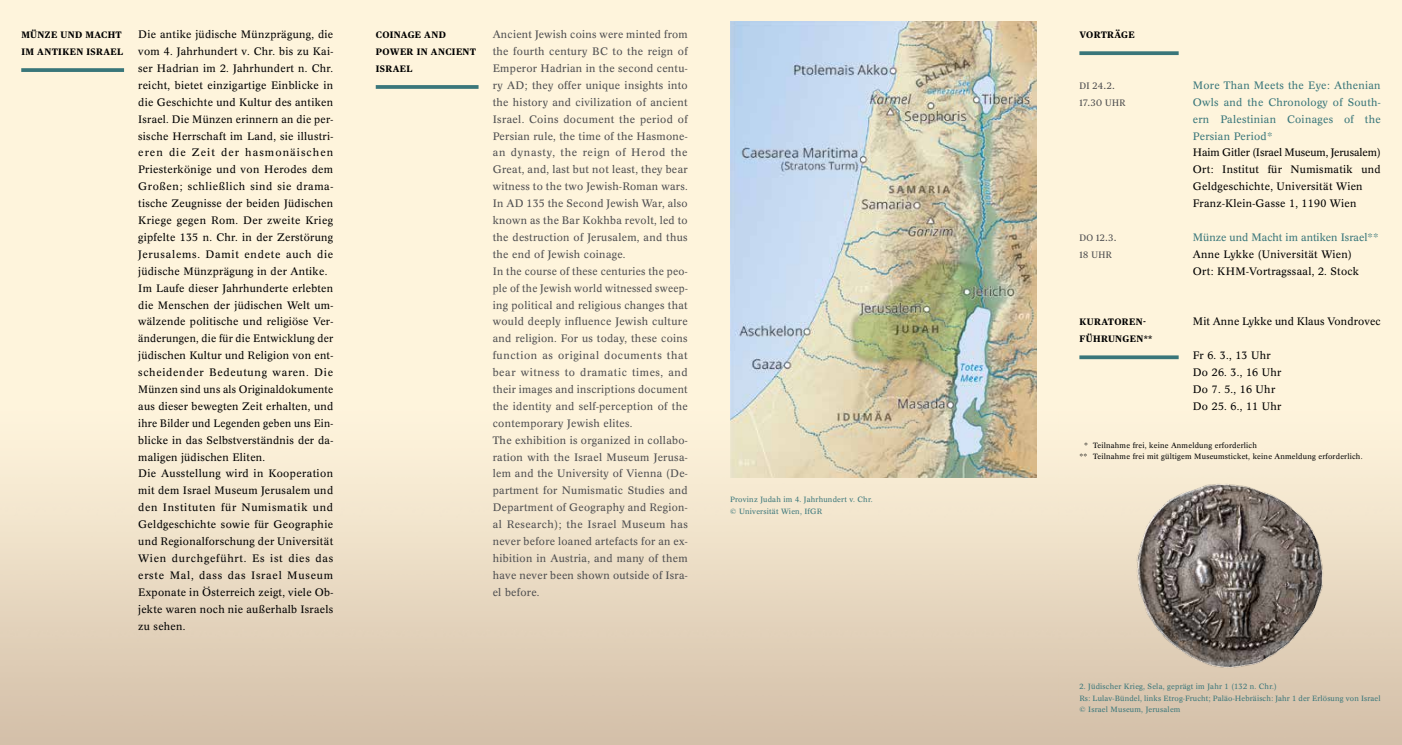
<style>
.page{position:relative;width:1402px;height:745px;background:#fff}
.page>*{position:absolute;margin:0;border:0;box-sizing:border-box;transform-origin:0 0}
.t1{font:10.62px/16.9px "Concorde BQ";letter-spacing:.025em;color:#000}
.t2{font:10.62px/16.9px "Concorde BQ";letter-spacing:.025em;color:#4e4e50}
.t3{font:10.62px/16.9px "Concorde BQ";letter-spacing:.025em;color:#39767a;text-align:justify}
.t4{font:10.62px "Concorde BQ";color:#39767a}
.t5{font:700 9.38px/16.9px "Publico Text";letter-spacing:.04em;color:#000}
.t6{font:9.38px/16.9px "Publico Text";letter-spacing:.04em;color:#4e4e50}
.t7{font:7.5px/11.2px "Concorde BQ";letter-spacing:.025em;color:#39767a}
.t8{font:7.5px/11.2px "Concorde BQ";letter-spacing:.025em;color:#000}
</style>
<div class="page">
<img style="left:0;top:0;width:1401px;height:744px">
<svg style="left:21px;top:68px;width:103px;height:4px"></svg>
<svg style="left:376px;top:85px;width:102px;height:4px"></svg>
<svg style="left:1079px;top:51px;width:99px;height:4px"></svg>
<svg style="left:1079px;top:355px;width:99px;height:4px"></svg>
<img style="left:730px;top:21px;width:306px;height:456px">
<img style="left:1135px;top:482px;width:189px;height:186px">
<p class="t5" style="left:21px;top:26px;width:103px">MÜNZE UND MACHT<br>IM ANTIKEN ISRAEL</p>
<p class="t5" style="left:376px;top:26px;width:102px">COINAGE AND<br>POWER IN ANCIENT<br>ISRAEL</p>
<p class="t1" style="left:138px;top:26px;width:196px">Die antike jüdische Münzprägung, die vom 4. Jahrhundert v. Chr. bis zu Kai&shy;ser Hadrian im 2. Jahrhundert n. Chr. reicht, bietet einzigartige Einblicke in die Geschichte und Kultur des antiken Israel. Die Münzen erinnern an die per&shy;sische Herrschaft im Land, sie illustri&shy;eren die Zeit der hasmonäischen Priesterkönige und von Herodes dem Großen; schließlich sind sie drama&shy;tische Zeugnisse der beiden Jüdischen Kriege gegen Rom. Der zweite Krieg gipfelte 135 n. Chr. in der Zerstörung Jerusalems. Damit endete auch die jüdische Münzprägung in der Antike.<br>Im Laufe dieser Jahrhunderte erlebten die Menschen der jüdischen Welt um&shy;wälzende politische und religiöse Ver&shy;änderungen, die für die Entwicklung der jüdischen Kultur und Religion von ent&shy;scheidender Bedeutung waren. Die Münzen sind uns als Originaldokumente aus dieser bewegten Zeit erhalten, und ihre Bilder und Legenden geben uns Ein&shy;blicke in das Selbstverständnis der da&shy;maligen jüdischen Eliten.<br>Die Ausstellung wird in Kooperation mit dem Israel Museum Jerusalem und den Instituten für Numismatik und Geldgeschichte sowie für Geographie und Regionalforschung der Universität Wien durchgeführt. Es ist dies das erste Mal, dass das Israel Museum Exponate in Österreich zeigt, viele Ob&shy;jekte waren noch nie außerhalb Israels zu sehen.</p>
<p class="t5" style="left:1079px;top:26px;width:57px">VORTRÄGE</p>
<p class="t2" style="left:493px;top:26px;width:196px">Ancient Jewish coins were minted from the fourth century BC to the reign of Emperor Hadrian in the second centu&shy;ry AD; they offer unique insights into the history and civilization of ancient Israel. Coins document the period of Persian rule, the time of the Hasmone&shy;an dynasty, the reign of Herod the Great, and, last but not least, they bear witness to the two Jewish-Roman wars.<br>In AD 135 the Second Jewish War, also known as the Bar Kokhba revolt, led to the destruction of Jerusalem, and thus the end of Jewish coinage.<br>In the course of these centuries the peo&shy;ple of the Jewish world witnessed sweep&shy;ing political and religious changes that would deeply influence Jewish culture and religion. For us today, these coins function as original documents that bear witness to dramatic times, and their images and inscriptions document the identity and self-perception of the contemporary Jewish elites.<br>The exhibition is organized in collabo&shy;ration with the Israel Museum Jerusa&shy;lem and the University of Vienna (De&shy;partment for Numismatic Studies and Department of Geography and Region&shy;al Research); the Israel Museum has never before loaned artefacts for an ex&shy;hibition in Austria, and many of them have never been shown outside of Isra&shy;el before.</p>
<p class="t3" style="left:1192px;top:77px;width:189px">More Than Meets the Eye: Athenian Owls and the Chronology of South&shy;ern Palestinian Coinages of the Persian Period*</p>
<p class="t1" style="left:1192px;top:144px;width:189px">Haim Gitler (Israel Museum, Jerusalem)<br>Ort: Institut für Numismatik und Geldgeschichte, Universität Wien Franz-Klein-Gasse 1, 1190 Wien</p>
<p class="t4" style="left:1192px;top:231px;width:187px">Münze und Macht im antiken Israel**</p>
<p class="t1" style="left:1192px;top:245px;width:168px">Anne Lykke (Universität Wien)<br>Ort: KHM-Vortragssaal, 2. Stock</p>
<p class="t1" style="left:1192px;top:313px;width:189px">Mit Anne Lykke und Klaus Vondrovec</p>
<p class="t1" style="left:1192px;top:347px;width:90px">Fr 6. 3., 13 Uhr<br>Do 26. 3., 16 Uhr<br>Do 7. 5., 16 Uhr<br>Do 25. 6., 11 Uhr</p>
<p class="t8" style="left:1079px;top:439px;width:285px;text-indent:5px">* Teilnahme frei, keine Anmeldung erforderlich<br>** Teilnahme frei mit gültigem Museumsticket, keine Anmeldung erforderlich.</p>
<p class="t6" style="left:1079px;top:76px;width:47px">DI 24.2.<br>17.30 UHR</p>
<p class="t6" style="left:1079px;top:228px;width:38px">DO 12.3.<br>18 UHR</p>
<p class="t5" style="left:1079px;top:313px;width:8px">KURATOREN</p>
<p class="t5" style="left:1143px;top:313px;width:4px">-</p>
<p class="t5" style="left:1079px;top:329px;width:9px">FÜHRUNGEN</p>
<p class="t5" style="left:1143px;top:329px;width:10px">**</p>
<p class="t7" style="left:730px;top:494px;width:144px">Provinz Judah im 4. Jahrhundert v. Chr. © Universität Wien, IfGR</p>
<p class="t7" style="left:1079px;top:680px;width:303px">2. Jüdischer Krieg, Sela, geprägt im Jahr 1 (132 n. Chr.)<br>Rs: Lulav-Bündel, links Etrog-Frucht; Paläo-Hebräisch: Jahr 1 der Erlösung von Israel © Israel Museum, Jerusalem</p>
</div>
